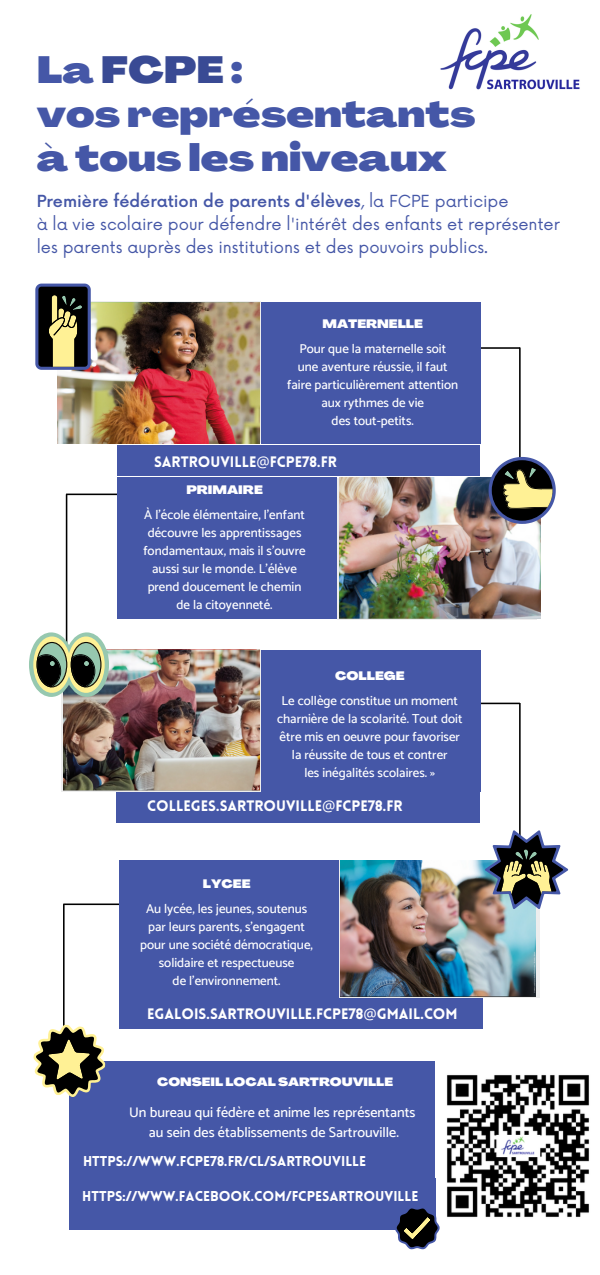
<style>
.page{position:relative;width:600px;height:1275px;background:#fff}
.page>*{position:absolute;margin:0;border:0;box-sizing:border-box;transform-origin:0 0}
.t1{font:900 expanded 37.2px/44.2px "Agrandir";color:#4557a7}
.t2{font:16.2px/22.9px "Now";color:#4557a7}
.t3{font:900 14.8px "Lovelo";color:#fff}
.t4{font:500 14.2px/19.7px "Catamaran";color:#fff;text-align:center}
.t5{font:900 14px "Lovelo";color:#fff}
.t6{font:500 13px/18px "Catamaran";color:#fff;text-align:center}
.t7{font:900 expanded 12px "Agrandir";color:#fff}
.t8{font:900 expanded 11.8px "Agrandir";color:#fff}
.s1{color:#394a94}
.s2{font-weight:500}
.s3{font-family:"Noto Sans";font-weight:400}
</style>
<div class="page">
<svg style="left:61px;top:650px;width:200px;height:142px"></svg>
<svg style="left:337px;top:478px;width:200px;height:142px"></svg>
<div style="left:69px;top:1061px;width:419px;height:118px;background:#4557a7"></div>
<img style="left:436px;top:1061px;width:153px;height:157px">
<div style="left:69px;top:1178px;width:367px;height:52px;background:#4557a7"></div>
<svg style="left:395px;top:1207px;width:45px;height:42px"></svg>
<div style="left:339px;top:860px;width:200px;height:138px;background:#ededed"></div>
<img style="left:440px;top:14px;width:140px;height:76px">
<div style="left:117px;top:477px;width:220px;height:142px;background:#4557a7"></div>
<div style="left:261px;top:302px;width:220px;height:142px;background:#4557a7"></div>
<img style="left:57px;top:302px;width:202px;height:142px">
<img style="left:339px;top:477px;width:201px;height:141px">
<div style="left:117px;top:445px;width:363px;height:31px;background:#4557a7"></div>
<svg style="left:362px;top:347px;width:194px;height:177px"></svg>
<svg style="left:35px;top:284px;width:56px;height:86px;background:#535347"></svg>
<div style="left:261px;top:650px;width:220px;height:142px;background:#4557a7"></div>
<img style="left:64px;top:650px;width:196px;height:140px">
<div style="left:116px;top:792px;width:364px;height:31px;background:#4557a7"></div>
<svg style="left:29px;top:494px;width:195px;height:203px"></svg>
<div style="left:119px;top:860px;width:220px;height:138px;background:#4557a7"></div>
<img style="left:340px;top:860px;width:196px;height:137px">
<div style="left:119px;top:998px;width:364px;height:31px;background:#4557a7"></div>
<svg style="left:362px;top:703px;width:206px;height:206px"></svg>
<svg style="left:33px;top:904px;width:86px;height:193px"></svg>
<h1 class="t1" style="left:37px;top:51px;width:440px">La <span class="s1">FCPE</span> :<br>vos représentants à tous les niveaux</h1>
<p class="t2" style="left:37px;top:191px;width:525px"><span class="s2">Première fédération de parents d'élèves</span>, la FCPE participe<br>à la vie scolaire pour défendre l'intérêt des enfants et représenter les parents auprès des institutions et des pouvoirs publics.</p>
<p class="t7" style="left:323px;top:319px;width:102px">MATERNELLE</p>
<p class="t6" style="left:287px;top:339px;width:172px">Pour que la maternelle soit<br>une aventure réussie, il faut faire particulièrement attention aux rythmes de vie<br>des tout-petits.</p>
<p class="t3" style="left:154px;top:456px;width:184px">SARTROUVILLE<span class="s3">@</span>FCPE78.FR</p>
<p class="t7" style="left:186px;top:485px;width:78px">PRIMAIRE</p>
<p class="t6" style="left:143px;top:506px;width:164px">À l’école élémentaire, l’enfant découvre les apprentissages fondamentaux, mais il s’ouvre aussi sur le monde. L’élève prend doucement le chemin de la citoyenneté.</p>
<p class="t7" style="left:335px;top:671px;width:71px">COLLEGE</p>
<p class="t6" style="left:277px;top:692px;width:187px">Le collège constitue un moment charnière de la scolarité. Tout doit être mis en oeuvre pour favoriser la réussite de tous et contrer<br>les inégalités scolaires. »</p>
<p class="t3" style="left:147px;top:800px;width:257px">COLLEGES.SARTROUVILLE<span class="s3">@</span>FCPE78.FR</p>
<p class="t7" style="left:203px;top:879px;width:49px">LYCEE</p>
<p class="t6" style="left:140px;top:900px;width:174px">Au lycée, les jeunes, soutenus par leurs parents, s’engagent pour une société démocratique, solidaire et respectueuse<br>de l’environnement.</p>
<p class="t3" style="left:147px;top:1008px;width:312px">EGALOIS.SARTROUVILLE.FCPE78<span class="s3">@</span>GMAIL.COM</p>
<p class="t8" style="left:157px;top:1077px;width:238px">CONSEIL LOCAL SARTROUVILLE</p>
<p class="t4" style="left:129px;top:1102px;width:288px">Un bureau qui fédère et anime les représentants au sein des établissements de Sartrouville.</p>
<p class="t5" style="left:83px;top:1155px;width:285px">HTTPS://WWW.FCPE78.FR/CL/SARTROUVILLE</p>
<p class="t5" style="left:82px;top:1191px;width:338px">HTTPS://WWW.FACEBOOK.COM/FCPESARTROUVILLE</p>
</div>
